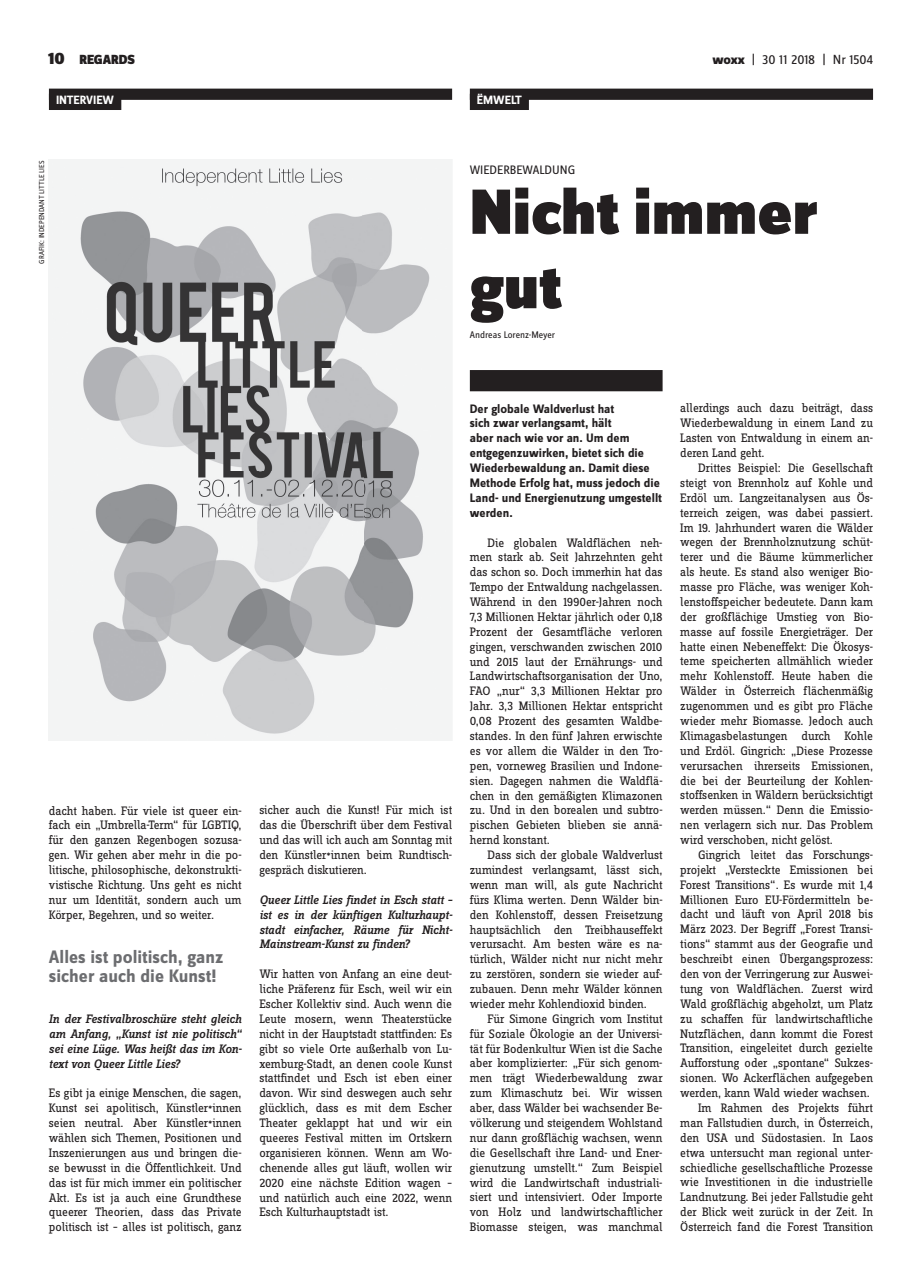
<style>
.page{position:relative;width:922px;height:1276px;background:#fff}
.page>*{position:absolute;margin:0;border:0;box-sizing:border-box;transform-origin:0 0}
.t1{font:900 66.25px/74.4px "Zine Sans Dis";color:#231f20}
.t2{font:700 18.75px/18.8px "Zine Sans Dis";color:#6c6d70}
.t3{font:13.75px "Zine Sans Dis";color:#231f20}
.t4{font:900 13.75px "Zine Sans Dis";letter-spacing:-.01em;color:#231f20}
.t5{font:12.75px/14.9px "Zine Slab Dis";letter-spacing:-.01em;color:#231f20;text-align:justify}
.t6{font:italic 500 12.75px/14.9px "Zine Slab Dis";letter-spacing:-.01em;color:#231f20;text-align:justify}
.t7{font:700 12.75px/14.9px "Zine Sans Dis";color:#231f20}
.t8{font:12.75px "Zine Sans Dis";color:#231f20}
.t9{font:700 12.5px "Zine Sans Dis";color:#fff}
.t10{font:10px "Zine Sans Dis";color:#231f20}
.t11{font:7.5px "Zine Sans Dis";color:#231f20}
.s1{font-size:17.5px}
.s2{font-weight:800}
</style>
<div class="page">
<div style="left:469px;top:89px;width:403px;height:11px;background:#231f20"></div>
<div style="left:469px;top:94px;width:59px;height:16px;background:#231f20"></div>
<div style="left:469px;top:370px;width:193px;height:21px;background:#231f20"></div>
<div style="left:49px;top:89px;width:403px;height:11px;background:#231f20"></div>
<div style="left:49px;top:94px;width:72px;height:16px;background:#231f20"></div>
<img style="left:49px;top:159px;width:403px;height:581px">
<p class="t4" style="left:48px;top:53px;width:88px"><span class="s1">10</span> REGARDS</p>
<p class="t3" style="left:712px;top:53px;width:162px"><span class="s2">woxx</span> | 30 11 2018 | Nr 1504</p>
<p class="t9" style="left:477px;top:93px;width:46px">ËMWELT</p>
<p class="t9" style="left:56px;top:93px;width:60px">INTERVIEW</p>
<p class="t11" style="left:38px;top:264px;width:104px;rotate:-90deg">GRAFIK: INDEPENDANT LITTLE LIES</p>
<p class="t8" style="left:469px;top:163px;width:107px">WIEDERBEWALDUNG</p>
<h1 class="t1" style="left:469px;top:179px;width:349px">Nicht immer gut</h1>
<p class="t10" style="left:469px;top:329px;width:87px">Andreas Lorenz-Meyer</p>
<p class="t5" style="left:49px;top:803px;width:194px">dacht haben. Für viele ist queer ein&shy;fach ein „Umbrella-Term“ für LGBTIQ, für den ganzen Regenbogen sozusa&shy;gen. Wir gehen aber mehr in die po&shy;litische, philosophische, dekonstrukti&shy;vistische Richtung. Uns geht es nicht nur um Identität, sondern auch um Körper, Begehren, und so weiter.</p>
<h2 class="t2" style="left:49px;top:949px;width:176px">Alles ist politisch, ganz sicher auch die Kunst!</h2>
<p class="t6" style="left:49px;top:1011px;width:194px">In der Festivalbroschüre steht gleich am Anfang, „Kunst ist nie politisch“ sei eine Lüge. Was heißt das im Kon&shy;text von Queer Little Lies?</p>
<p class="t5" style="left:49px;top:1086px;width:194px">Es gibt ja einige Menschen, die sagen, Kunst sei apolitisch, Künstler<sub>*</sub>innen seien neutral. Aber Künstler<sub>*</sub>innen wählen sich Themen, Positionen und Inszenierungen aus und bringen die&shy;se bewusst in die Öffentlichkeit. Und das ist für mich immer ein politischer Akt. Es ist ja auch eine Grundthese queerer Theorien, dass das Private politisch ist – alles ist politisch, ganz</p>
<p class="t5" style="left:259px;top:803px;width:194px">sicher auch die Kunst! Für mich ist das die Überschrift über dem Festival und das will ich auch am Sonntag mit den Künstler<sub>*</sub>innen beim Rundtisch&shy;gespräch diskutieren.</p>
<p class="t6" style="left:259px;top:892px;width:194px">Queer Little Lies findet in Esch statt – ist es in der künftigen Kulturhaupt&shy;stadt einfacher, Räume für Nicht-Mainstream-Kunst zu finden?</p>
<p class="t5" style="left:259px;top:967px;width:194px">Wir hatten von Anfang an eine deut&shy;liche Präferenz für Esch, weil wir ein Escher Kollektiv sind. Auch wenn die Leute mosern, wenn Theaterstücke nicht in der Hauptstadt stattfinden: Es gibt so viele Orte außerhalb von Lu&shy;xemburg-Stadt, an denen coole Kunst stattfindet und Esch ist eben einer davon. Wir sind deswegen auch sehr glücklich, dass es mit dem Escher Theater geklappt hat und wir ein queeres Festival mitten im Ortskern organisieren können. Wenn am Wo&shy;chenende alles gut läuft, wollen wir 2020 eine nächste Edition wagen – und natürlich auch eine 2022, wenn Esch Kulturhauptstadt ist.</p>
<p class="t7" style="left:469px;top:402px;width:193px">Der globale Waldverlust hat<br>sich zwar verlangsamt, hält<br>aber nach wie vor an. Um dem entgegenzuwirken, bietet sich die<br>Wiederbewaldung an. Damit diese<br>Methode Erfolg hat, muss jedoch die<br>Land- und Energienutzung umgestellt werden.</p>
<p class="t5" style="left:469px;top:535px;width:194px;text-indent:18px">Die globalen Waldflächen neh&shy;men stark ab. Seit Jahrzehnten geht das schon so. Doch immerhin hat das Tempo der Entwaldung nachgelassen.<br>Während in den 1990er-Jahren noch 7,3 Millionen Hektar jährlich oder 0,18<br>Prozent der Gesamtfläche verloren gingen, verschwanden zwischen 2010 und 2015 laut der Ernährungs- und Landwirtschaftsorganisation der Uno, FAO „nur“ 3,3 Millionen Hektar pro Jahr. 3,3 Millionen Hektar entspricht 0,08 Prozent des gesamten Waldbe&shy;standes. In den fünf Jahren erwischte es vor allem die Wälder in den Tro&shy;pen, vorneweg Brasilien und Indone&shy;sien. Dagegen nahmen die Waldflä&shy;chen in den gemäßigten Klimazonen zu. Und in den borealen und subtro&shy;pischen Gebieten blieben sie annä&shy;hernd konstant.</p>
<p class="t5" style="left:469px;top:848px;width:194px;text-indent:18px">Dass sich der globale Waldverlust zumindest verlangsamt, lässt sich, wenn man will, als gute Nachricht fürs Klima werten. Denn Wälder bin&shy;den Kohlenstoff, dessen Freisetzung hauptsächlich den Treibhauseffekt verursacht. Am besten wäre es na&shy;türlich, Wälder nicht nur nicht mehr zu zerstören, sondern sie wieder auf&shy;zubauen. Denn mehr Wälder können wieder mehr Kohlendioxid binden.</p>
<p class="t5" style="left:469px;top:1012px;width:194px;text-indent:18px">Für Simone Gingrich vom Institut für Soziale Ökologie an der Universi&shy;tät für Bodenkultur Wien ist die Sache aber komplizierter: „Für sich genom&shy;men trägt Wiederbewaldung zwar zum Klimaschutz bei. Wir wissen aber, dass Wälder bei wachsender Be&shy;völkerung und steigendem Wohlstand nur dann großflächig wachsen, wenn die Gesellschaft ihre Land- und Ener&shy;gienutzung umstellt.“ Zum Beispiel wird die Landwirtschaft industriali&shy;siert und intensiviert. Oder Importe von Holz und landwirtschaftlicher Biomasse steigen, was manchmal</p>
<p class="t5" style="left:680px;top:401px;width:194px">allerdings auch dazu beiträgt, dass Wiederbewaldung in einem Land zu Lasten von Entwaldung in einem an&shy;deren Land geht.</p>
<p class="t5" style="left:680px;top:461px;width:194px;text-indent:18px">Drittes Beispiel: Die Gesellschaft steigt von Brennholz auf Kohle und Erdöl um. Langzeitanalysen aus Ös&shy;terreich zeigen, was dabei passiert.<br>Im 19. Jahrhundert waren die Wälder wegen der Brennholznutzung schüt&shy;terer und die Bäume kümmerlicher als heute. Es stand also weniger Bio&shy;masse pro Fläche, was weniger Koh&shy;lenstoffspeicher bedeutete. Dann kam der großflächige Umstieg von Bio&shy;masse auf fossile Energieträger. Der hatte einen Nebeneffekt: Die Ökosys&shy;teme speicherten allmählich wieder mehr Kohlenstoff. Heute haben die Wälder in Österreich flächenmäßig zugenommen und es gibt pro Fläche wieder mehr Biomasse. Jedoch auch Klimagasbelastungen durch Kohle und Erdöl. Gingrich: „Diese Prozesse verursachen ihrerseits Emissionen, die bei der Beurteilung der Kohlen&shy;stoffsenken in Wäldern berücksichtigt werden müssen.“ Denn die Emissio&shy;nen verlagern sich nur. Das Problem wird verschoben, nicht gelöst.</p>
<p class="t5" style="left:680px;top:848px;width:194px;text-align:right">Gingrich leitet das Forschungs&shy;projekt „Versteckte Emissionen bei Forest Transitions“. Es wurde mit 1,4<br>Millionen Euro EU-Fördermitteln be&shy;dacht und läuft von April 2018 bis März 2023. Der Begriff „Forest Transi&shy;tions“ stammt aus der Geografie und beschreibt einen Übergangsprozess: den von der Verringerung zur Auswei&shy;tung von Waldflächen. Zuerst wird Wald großflächig abgeholzt, um Platz zu schaffen für landwirtschaftliche Nutzflächen, dann kommt die Forest Transition, eingeleitet durch gezielte Aufforstung oder „spontane“ Sukzes&shy;sionen. Wo Ackerflächen aufgegeben werden, kann Wald wieder wachsen.<br>Im Rahmen des Projekts führt man Fallstudien durch, in Österreich, den USA und Südostasien. In Laos etwa untersucht man regional unter&shy;schiedliche gesellschaftliche Prozesse wie Investitionen in die industrielle Landnutzung. Bei jeder Fallstudie geht der Blick weit zurück in der Zeit. In Österreich fand die Forest Transition</p>
</div>
